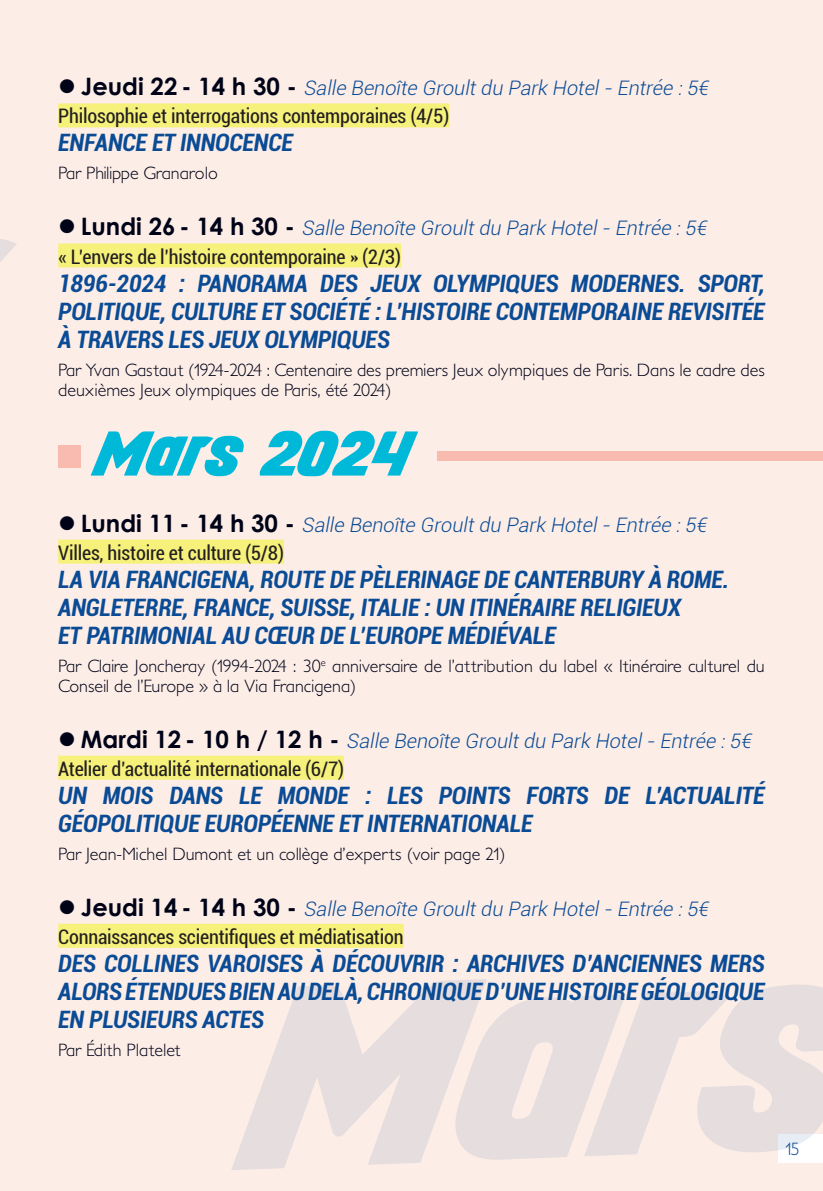
<style>
.page{position:relative;width:823px;height:1191px;background:#fff}
.page>*{position:absolute;margin:0;border:0;box-sizing:border-box;transform-origin:0 0}
.t1{font:246.2px "Longhaul";color:#0a4b95}
.t2{font:60px "Longhaul";color:#00b9d8}
.t3{font:italic 700 condensed 24px/28px "Roboto";letter-spacing:-.01em;color:#0a4b95;text-align:justify}
.t4{font:condensed 20px/28px "Roboto";letter-spacing:-.01em;color:#231f20}
.t5{font:italic 300 20px/28px "Roboto";color:#0a4b95}
.t6{font:300 18px/20px "Petita";color:#000317}
.t7{font:300 18px "Petita";color:#0a4b95}
.s1{color:#000317}
.s2{font-family:"Century Gothic";font-weight:700;font-stretch:normal;font-size:24px;color:#000317}
.s3{font-weight:300;font-style:italic;font-stretch:normal;color:#0a4b95}
.s4{font-family:"Century Gothic";font-weight:700;font-style:normal;font-size:24px;color:#000317}
.s5{font-weight:400;font-style:normal;font-stretch:condensed;color:#231f20}
</style>
<div class="page">
<div style="left:0;top:0;width:822px;height:1191px;background:#fdede7"></div>
<div style="left:778px;top:1134px;width:44px;height:28px;background:#fff"></div>
<hr style="left:0;top:0;width:1px;height:1191px;background:#fbc5b0">
<div style="left:58px;top:103px;width:391px;height:24px;background:#f6f17a"></div>
<div style="left:58px;top:243px;width:343px;height:24px;background:#f6f17a"></div>
<div style="left:58px;top:539px;width:226px;height:24px;background:#f6f17a"></div>
<div style="left:58px;top:755px;width:286px;height:24px;background:#f6f17a"></div>
<div style="left:58px;top:923px;width:345px;height:24px;background:#f6f17a"></div>
<div style="left:58px;top:445px;width:23px;height:22px;background:#f9bbb0"></div>
<div style="left:437px;top:451px;width:385px;height:10px;background:#f9bbb0"></div>
<p class="t4" style="left:58px;top:74px;width:655px"><span class="s1">●</span> <span class="s2">J e u d i 2 2 - 1 4 h 3 0 -</span> <span class="s3">Salle Benoîte Groultdu Park Hotel-Entrée :5€<br></span>Philosophie et interrogations contemporaines (4/5)</p>
<p class="t3" style="left:58px;top:128px;width:236px">ENFANCE ET INNOCENCE</p>
<p class="t6" style="left:58px;top:164px;width:161px">Par Philippe Granarolo</p>
<p class="t4" style="left:58px;top:214px;width:653px"><span class="s1">●</span> <span class="s2">L u n d i 2 6 - 1 4 h 3 0 -</span> <span class="s3">Salle Benoîte Groultdu Park Hotel-Entrée :5€ </span>« L’envers de l’histoire contemporaine » (2/3)</p>
<p class="t3" style="left:58px;top:268px;width:707px">1896-2024 : PANORAMA DES JEUX OLYMPIQUES MODERNES. SPORT, POLITIQUE, CULTURE ET SOCIÉTÉ : L’HISTOIRE CONTEMPORAINE REVISITÉE À TRAVERS LES JEUX OLYMPIQUES</p>
<p class="t6" style="left:58px;top:360px;width:707px">Par Yvan Gastaut (1924-2024 : Centenaire des premiers Jeux olympiques de Paris. Dans le cadre des deuxièmes Jeux olympiques de Paris, été 2024)</p>
<h2 class="t2" style="left:98px;top:423px;width:317px">Mars 2024</h2>
<p class="t5" style="left:58px;top:510px;width:653px"><span class="s1">●</span> <span class="s4">L u n d i 1 1 - 1 4 h 3 0 -</span> Salle Benoîte Groultdu Park Hotel-Entrée :5€<br><span class="s5">Villes, histoire et culture (5/8)</span></p>
<p class="t3" style="left:58px;top:564px;width:672px;text-align:left">LA VIA FRANCIGENA, ROUTE DE PÈLERINAGE DE CANTERBURY À ROME.<br>ANGLETERRE, FRANCE, SUISSE, ITALIE : UN ITINÉRAIRE RELIGIEUX<br>ET PATRIMONIAL AU CŒUR DE L’EUROPE MÉDIÉVALE</p>
<p class="t6" style="left:58px;top:656px;width:707px">Par Claire Joncheray (1994-2024 : 30<sup>e</sup> anniversaire de l’attribution du label « Itinéraire culturel du<br>Conseil de l’Europe » à la Via Francigena)</p>
<p class="t5" style="left:58px;top:726px;width:698px"><span class="s1">●</span> <span class="s4">M a r d i 1 2 - 1 0 h / 1 2 h -</span> Salle Benoîte Groultdu Park Hotel-Entrée :5€<br><span class="s5">Atelier d’actualité internationale (6/7)</span></p>
<p class="t3" style="left:58px;top:780px;width:707px">UN MOIS DANS LE MONDE : LES POINTS FORTS DE L’ACTUALITÉ<br>GÉOPOLITIQUE EUROPÉENNE ET INTERNATIONALE</p>
<p class="t6" style="left:58px;top:844px;width:448px">Par Jean-Michel Dumont et un collège d’experts (voir page 21)</p>
<p class="t4" style="left:58px;top:894px;width:655px"><span class="s1">●</span> <span class="s2">J e u d i 1 4 - 1 4 h 3 0 -</span> <span class="s3">Salle Benoîte Groultdu Park Hotel-Entrée :5€<br></span>Connaissances scientifiques et médiatisation</p>
<p class="t3" style="left:58px;top:948px;width:707px">DES COLLINES VAROISES À DÉCOUVRIR : ARCHIVES D’ANCIENNES MERS ALORS ÉTENDUES BIEN AU DELÀ, CHRONIQUE D’UNE HISTOIRE GÉOLOGIQUE EN PLUSIEURS ACTES</p>
<p class="t6" style="left:58px;top:1040px;width:124px">Par Édith Platelet</p>
<h1 class="t1" style="left:253px;top:951px;width:600px;rotate:-2deg">Mars</h1>
<p class="t7" style="left:785px;top:1138px;width:16px">15</p>
</div>
